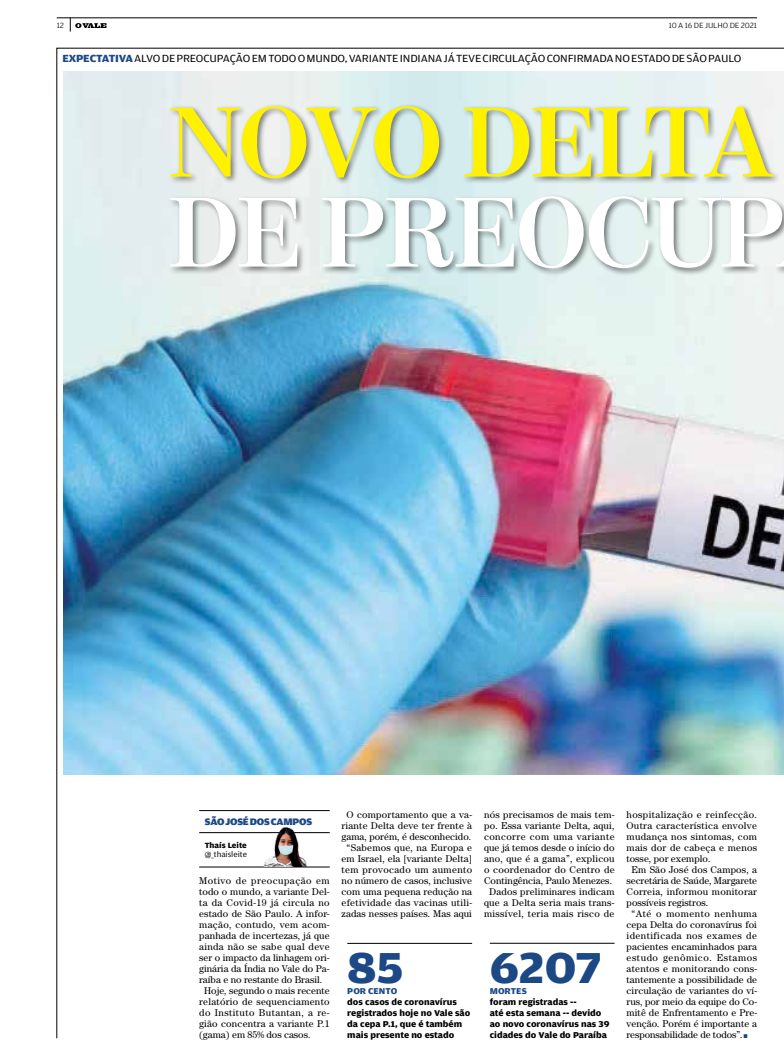
<style>
.page{position:relative;width:784px;height:1056px;background:#fff}
.page>*{position:absolute;margin:0;border:0;box-sizing:border-box;transform-origin:0 0}
.t1{font:700 98px "Moderno FB";letter-spacing:-.03em;color:#fff200}
.t2{font:700 98px "Moderno FB";color:#fff}
.t3{font:700 46px "valearte";letter-spacing:-.005em;color:#1c4886}
.t4{font:700 27px "Cambria";color:#1c4886}
.t5{font:11px "valearte";letter-spacing:-.015em;color:#000}
.t6{font:900 10px "valearte";letter-spacing:-.025em;color:#1c4886}
.t7{font:9.8px/11px "valetexto";letter-spacing:.015em;color:#000;text-align:center}
.t8{font:9.8px "valetexto";letter-spacing:.035em;color:#000}
.t9{font:9.8px "valetexto";letter-spacing:-.005em;color:#000}
.t10{font:9.8px "valetexto";letter-spacing:.04em;color:#000}
.t11{font:9.8px "valetexto";letter-spacing:.045em;color:#000}
.t12{font:9.8px "valetexto";letter-spacing:-.01em;color:#000}
.t13{font:9.8px "valetexto";letter-spacing:.055em;color:#000}
.t14{font:700 9px/11px "valearte";color:#000}
.t15{font:700 9px "valearte";color:#1c4886}
.t16{font:300 8px "valearte";letter-spacing:-.01em;color:#000}
.t17{font:8px "valearte";color:#000}
.t18{font:700 8px "valearte";color:#000}
.s1{font-weight:700;color:#1c4886}
</style>
<div class="page">
<hr style="left:57px;top:18px;width:700px;height:1px;background:#000">
<svg style="left:70px;top:18px;width:36px;height:14px"></svg>
<img style="left:57px;top:48px;width:727px;height:990px">
<hr style="left:199px;top:867px;width:131px;height:1px;background:#000">
<hr style="left:199px;top:810px;width:131px;height:1px;background:#000">
<hr style="left:199px;top:832px;width:131px;height:1px;background:#000">
<div style="left:168px;top:104px;width:616px;height:193px;background:#000;opacity:.5"></div>
<hr style="left:347px;top:943px;width:125px;height:1px;background:#000">
<hr style="left:490px;top:943px;width:124px;height:1px;background:#000">
<img style="left:262px;top:825px;width:51px;height:42px">
<img style="left:276px;top:839px;width:19px;height:20px">
<p class="t16" style="left:57px;top:21px;width:9px">12</p>
<p class="t16" style="left:669px;top:21px;width:90px">10 A 16 DE JULHO DE 2021</p>
<p class="t5" style="left:62px;top:52px;width:680px"><span class="s1">EXPECTATIVA</span> ALVO DE PREOCUPAÇÃO EM TODO O MUNDO, VARIANTE INDIANA JÁ TEVE CIRCULAÇÃO CONFIRMADA NO ESTADO DE SÃO PAULO</p>
<h1 class="t1" style="left:169px;top:88px;width:606px">NOVO DELTA</h1>
<h1 class="t2" style="left:169px;top:178px;width:617px">DE PREOCUP</h1>
<p class="t6" style="left:205px;top:816px;width:109px">SÃO JOSÉ DOS CAMPOS</p>
<p class="t18" style="left:205px;top:841px;width:43px">Thaís Leite</p>
<p class="t17" style="left:205px;top:850px;width:44px">@_thaisleite</p>
<p class="t11" style="left:199px;top:875px;width:132px">Motivo de preocupação em</p>
<p class="t7" style="left:199px;top:886px;width:132px">todo o mundo, a variante Del-</p>
<p class="t8" style="left:199px;top:897px;width:132px">ta da Covid-19 já circula no</p>
<p class="t7" style="left:199px;top:908px;width:132px">estado de São Paulo. A infor-</p>
<p class="t8" style="left:199px;top:919px;width:132px">mação, contudo, vem acom-</p>
<p class="t7" style="left:199px;top:930px;width:132px">panhada de incertezas, já que</p>
<p class="t7" style="left:199px;top:941px;width:132px">ainda não se sabe qual deve</p>
<p class="t7" style="left:199px;top:952px;width:132px">ser o impacto da linhagem ori-</p>
<p class="t7" style="left:199px;top:963px;width:132px">ginária da Índia no Vale do Pa-</p>
<p class="t7" style="left:199px;top:974px;width:125px">raíba e no restante do Brasil.</p>
<p class="t7" style="left:204px;top:985px;width:127px">Hoje, segundo o mais recente</p>
<p class="t7" style="left:199px;top:996px;width:132px">relatório de sequenciamento</p>
<p class="t10" style="left:199px;top:1007px;width:132px">do Instituto Butantan, a re-</p>
<p class="t7" style="left:199px;top:1018px;width:132px">gião concentra a variante P.1</p>
<p class="t7" style="left:199px;top:1029px;width:113px">(gama) em 85% dos casos.</p>
<p class="t7" style="left:342px;top:809px;width:132px">O comportamento que a va&shy;riante Delta deve ter frente à gama, porém, é desconhecido. “Sabemos que, na Europa e em Israel, ela [variante Delta] tem provocado um aumento no número de casos, inclusive com uma pequena redução na efetividade das vacinas utili&shy;zadas nesses países. Mas aqui</p>
<p class="t7" style="left:484px;top:809px;width:132px">nós precisamos de mais tem&shy;po. Essa variante Delta, aqui, concorre com uma variante que já temos desde o início do ano, que é a gama”, explicou o coordenador do Centro de<br>Contingência, Paulo Menezes.<br>Dados preliminares indicam que a Delta seria mais trans&shy;missível, teria mais risco de</p>
<p class="t8" style="left:626px;top:809px;width:132px">hospitalização e reinfecção.</p>
<p class="t7" style="left:626px;top:820px;width:132px">Outra característica envolve</p>
<p class="t7" style="left:626px;top:831px;width:132px">mudança nos sintomas, com</p>
<p class="t7" style="left:626px;top:842px;width:132px">mais dor de cabeça e menos</p>
<p class="t7" style="left:626px;top:853px;width:85px">tosse, por exemplo.</p>
<p class="t7" style="left:631px;top:864px;width:127px">Em São José dos Campos, a</p>
<p class="t9" style="left:626px;top:875px;width:132px">secretária de Saúde, Margarete</p>
<p class="t7" style="left:626px;top:886px;width:132px">Correia, informou monitorar</p>
<p class="t7" style="left:626px;top:897px;width:83px">possíveis registros.</p>
<p class="t11" style="left:631px;top:908px;width:127px">“Até o momento nenhuma</p>
<p class="t7" style="left:626px;top:919px;width:132px">cepa Delta do coronavírus foi</p>
<p class="t10" style="left:626px;top:930px;width:132px">identificada nos exames de</p>
<p class="t7" style="left:626px;top:941px;width:132px">pacientes encaminhados para</p>
<p class="t13" style="left:626px;top:952px;width:132px">estudo genômico. Estamos</p>
<p class="t7" style="left:626px;top:963px;width:132px">atentos e monitorando cons-</p>
<p class="t7" style="left:626px;top:974px;width:132px">tantemente a possibilidade de</p>
<p class="t7" style="left:626px;top:985px;width:132px">circulação de variantes do ví-</p>
<p class="t9" style="left:626px;top:996px;width:132px">rus, por meio da equipe do Co-</p>
<p class="t7" style="left:626px;top:1007px;width:132px">mitê de Enfrentamento e Pre-</p>
<p class="t7" style="left:626px;top:1018px;width:132px">venção. Porém é importante a</p>
<p class="t12" style="left:626px;top:1029px;width:117px">responsabilidade de todos”.</p>
<h3 class="t4" style="left:742px;top:1010px;width:8px">.</h3>
<h2 class="t3" style="left:490px;top:942px;width:113px">6207</h2>
<p class="t15" style="left:490px;top:986px;width:39px">MORTES</p>
<p class="t14" style="left:490px;top:997px;width:121px">foram registradas --<br>até esta semana -- devido ao novo coronavírus nas 39 cidades do Vale do Paraíba</p>
<h2 class="t3" style="left:347px;top:943px;width:58px">85</h2>
<p class="t15" style="left:347px;top:986px;width:52px">por cento</p>
<p class="t14" style="left:347px;top:997px;width:124px">dos casos de coronavírus registrados hoje no Vale são da cepa P.1, que é também mais presente no estado</p>
</div>
